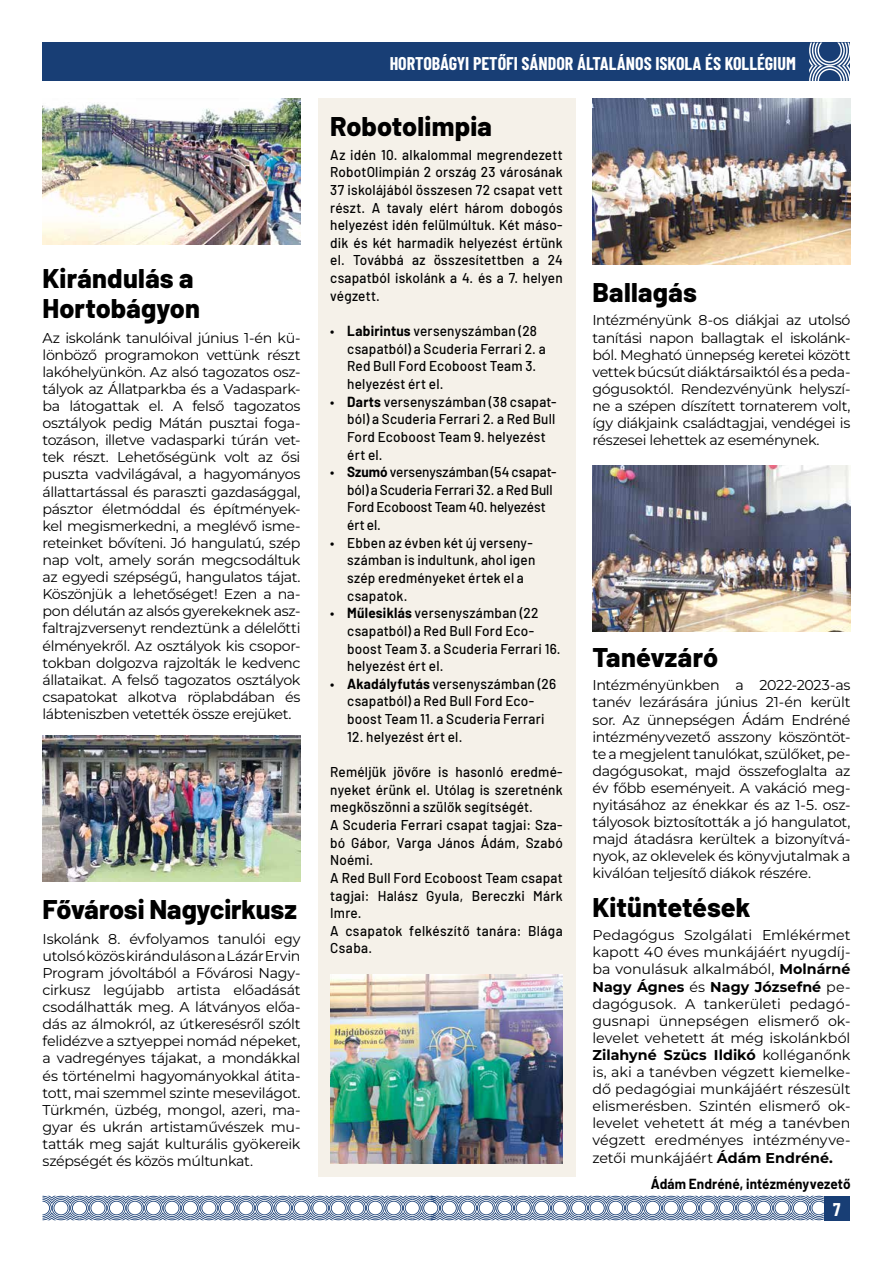
<style>
.page{position:relative;width:893px;height:1263px;background:#fff}
.page>*{position:absolute;margin:0;border:0;box-sizing:border-box;transform-origin:0 0}
.t1{font:800 27px/30px "Barlow";letter-spacing:.005em;color:#000}
.t2{font:700 18px "Barlow Condensed";color:#fff}
.t3{font:14.25px/17.1px "Montserrat";letter-spacing:-.025em;color:#000;text-align:justify}
.t4{font:500 14.25px/17.7px "Barlow";letter-spacing:.015em;color:#000;scale:.95 1}
.t5{font:500 14.25px/17.7px "Barlow";letter-spacing:-.005em;color:#000;scale:.95 1}
.t6{font:700 14.25px "Barlow";letter-spacing:.01em;color:#000;scale:.95 1}
.s1{font-weight:700}
</style>
<div class="page">
<div style="left:43px;top:43px;width:807px;height:38px;background:#183e75"></div>
<svg style="left:809px;top:43px;width:41px;height:38px"></svg>
<svg style="left:43px;top:1196px;width:781px;height:24px"></svg>
<div style="left:824px;top:1196px;width:26px;height:24px;background:#183e75"></div>
<div style="left:317px;top:98px;width:258px;height:1078px;background:#f5f1e9"></div>
<img style="left:43px;top:98px;width:257px;height:147px">
<img style="left:43px;top:735px;width:257px;height:147px">
<img style="left:330px;top:975px;width:233px;height:188px">
<img style="left:592px;top:98px;width:258px;height:166px">
<img style="left:592px;top:466px;width:258px;height:165px">
<h1 class="t1" style="left:43px;top:261px;width:159px">Kirándulás a<br>Hortobágyon</h1>
<p class="t3" style="left:43px;top:329px;width:259px">Az iskolánk tanulóival június 1-én kü&shy;lönböző programokon vettünk részt lakóhelyünkön. Az alsó tagozatos osz&shy;tályok az Állatparkba és a Vadaspark&shy;ba látogattak el. A felső tagozatos osztályok pedig Mátán pusztai foga&shy;tozáson, illetve vadasparki túrán vet&shy;tek részt. Lehetőségünk volt az ősi puszta vadvilágával, a hagyományos állattartással és paraszti gazdasággal, pásztor életmóddal és építmények&shy;kel megismerkedni, a meglévő isme&shy;reteinket bővíteni. Jó hangulatú, szép nap volt, amely során megcsodáltuk az egyedi szépségű, hangulatos tájat.<br>Köszönjük a lehetőséget! Ezen a na&shy;pon délután az alsós gyerekeknek asz&shy;faltrajzversenyt rendeztünk a délelőtti élményekről. Az osztályok kis csopor&shy;tokban dolgozva rajzolták le kedvenc állataikat. A felső tagozatos osztályok csapatokat alkotva röplabdában és lábteniszben vetették össze erejüket.</p>
<h1 class="t1" style="left:43px;top:892px;width:256px">Fővárosi Nagycirkusz</h1>
<p class="t3" style="left:43px;top:930px;width:259px">Iskolánk 8. évfolyamos tanulói egy utolsó közös kiránduláson a Lázár Ervin Program jóvoltából a Fővárosi Nagy&shy;cirkusz legújabb artista előadását csodálhatták meg. A látványos előa&shy;dás az álmokról, az útkeresésről szólt felidézve a sztyeppei nomád népeket, a vadregényes tájakat, a mondákkal és történelmi hagyományokkal átita&shy;tott, mai szemmel szinte mesevilágot.<br>Türkmén, üzbég, mongol, azeri, ma&shy;gyar és ukrán artistaművészek mu&shy;tatták meg saját kulturális gyökereik szépségét és közös múltunkat.</p>
<p class="t2" style="left:390px;top:53px;width:408px">HORTOBÁGYI PETŐFI SÁNDOR ÁLTALÁNOS ISKOLA ÉS KOLLÉGIUM</p>
<h1 class="t1" style="left:330px;top:109px;width:163px">Robotolimpia</h1>
<p class="t4" style="left:330px;top:144px;width:246px;text-align:justify">Az idén 10. alkalommal megrendezett RobotOlimpián 2 ország 23 városának 37 iskolájából összesen 72 csapat vett részt. A tavaly elért három dobogós helyezést idén felülmúltuk. Két máso&shy;dik és két harmadik helyezést értünk el. Továbbá az összesítettben a 24 csapatból iskolánk a 4. és a 7. helyen végzett.</p>
<p class="t4" style="left:347px;top:321px;width:210px;text-indent:-17px">• <span class="s1">Labirintus</span> versenyszámban (28 csapatból) a Scuderia Ferrari 2. a<br>Red Bull Ford Ecoboost Team 3. helyezést ért el.</p>
<p class="t4" style="left:347px;top:391px;width:222px;text-indent:-17px">• <span class="s1">Darts</span> versenyszámban (38 csapat&shy;ból) a Scuderia Ferrari 2. a Red Bull<br>Ford Ecoboost Team 9. helyezést ért el.</p>
<p class="t5" style="left:347px;top:462px;width:222px;text-indent:-17px">• <span class="s1">Szumó</span> versenyszámban (54 csapat&shy;ból) a Scuderia Ferrari 32. a Red Bull<br>Ford Ecoboost Team 40. helyezést ért el.</p>
<p class="t4" style="left:347px;top:533px;width:200px;text-indent:-17px">• Ebben az évben két új verseny&shy;számban is indultunk, ahol igen szép eredményeket értek el a csapatok.</p>
<p class="t4" style="left:347px;top:603px;width:226px;text-indent:-17px">• <span class="s1">Műlesiklás</span> versenyszámban (22 csapatból) a Red Bull Ford Eco&shy;boost Team 3. a Scuderia Ferrari 16. helyezést ért el.</p>
<p class="t4" style="left:330px;top:674px;width:239px;text-align:center">• <span class="s1">Akadályfutás</span> versenyszámban (26 csapatból) a Red Bull Ford Eco-<br>boost Team 11. a Scuderia Ferrari</p>
<p class="t4" style="left:347px;top:727px;width:123px">12. helyezést ért el.</p>
<p class="t4" style="left:330px;top:762px;width:246px">Reméljük jövőre is hasonló eredmé&shy;nyeket érünk el. Utólag is szeretnénk megköszönni a szülők segítségét.<br>A Scuderia Ferrari csapat tagjai: Sza&shy;bó Gábor, Varga János Ádám, Szabó<br>Noémi.<br>A Red Bull Ford Ecoboost Team csapat tagjai: Halász Gyula, Bereczki Márk<br>Imre.<br>A csapatok felkészítő tanára: Blága<br>Csaba.</p>
<h1 class="t1" style="left:592px;top:275px;width:106px">Ballagás</h1>
<p class="t3" style="left:592px;top:311px;width:259px">Intézményünk 8-os diákjai az utolsó tanítási napon ballagtak el iskolánk&shy;ból. Megható ünnepség keretei között vettek búcsút diáktársaiktól és a peda&shy;gógusoktól. Rendezvényünk helyszí&shy;ne a szépen díszített tornaterem volt, így diákjaink családtagjai, vendégei is részesei lehettek az eseménynek.</p>
<h1 class="t1" style="left:592px;top:640px;width:127px">Tanévzáró</h1>
<p class="t3" style="left:592px;top:676px;width:259px">Intézményünkben a 2022-2023-as tanév lezárására június 21-én került sor. Az ünnepségen Ádám Endréné intézményvezető asszony köszöntöt&shy;te a megjelent tanulókat, szülőket, pe&shy;dagógusokat, majd összefoglalta az év főbb eseményeit. A vakáció meg&shy;nyitásához az énekkar és az 1-5. osz&shy;tályosok biztosították a jó hangulatot, majd átadásra kerültek a bizonyítvá&shy;nyok, az oklevelek és könyvjutalmak a kiválóan teljesítő diákok részére.</p>
<h1 class="t1" style="left:592px;top:890px;width:160px">Kitüntetések</h1>
<p class="t3" style="left:592px;top:926px;width:259px">Pedagógus Szolgálati Emlékérmet kapott 40 éves munkájáért nyugdíj&shy;ba vonulásuk alkalmából, <span class="s1">Molnárné Nagy Ágnes</span> és <span class="s1">Nagy Józsefné</span> pe&shy;dagógusok. A tankerületi pedagó&shy;gusnapi ünnepségen elismerő ok&shy;levelet vehetett át még iskolánkból <span class="s1">Zilahyné Szücs Ildikó</span> kolléganőnk is, aki a tanévben végzett kiemelke&shy;dő pedagógiai munkájáért részesült elismerésben. Szintén elismerő ok&shy;levelet vehetett át még a tanévben végzett eredményes intézményve&shy;zetői munkájáért <span class="s1">Ádám Endréné.</span></p>
<p class="t6" style="left:651px;top:1174px;width:212px">Ádám Endréné, intézményvezető</p>
<p class="t2" style="left:833px;top:1198px;width:9px">7</p>
</div>
